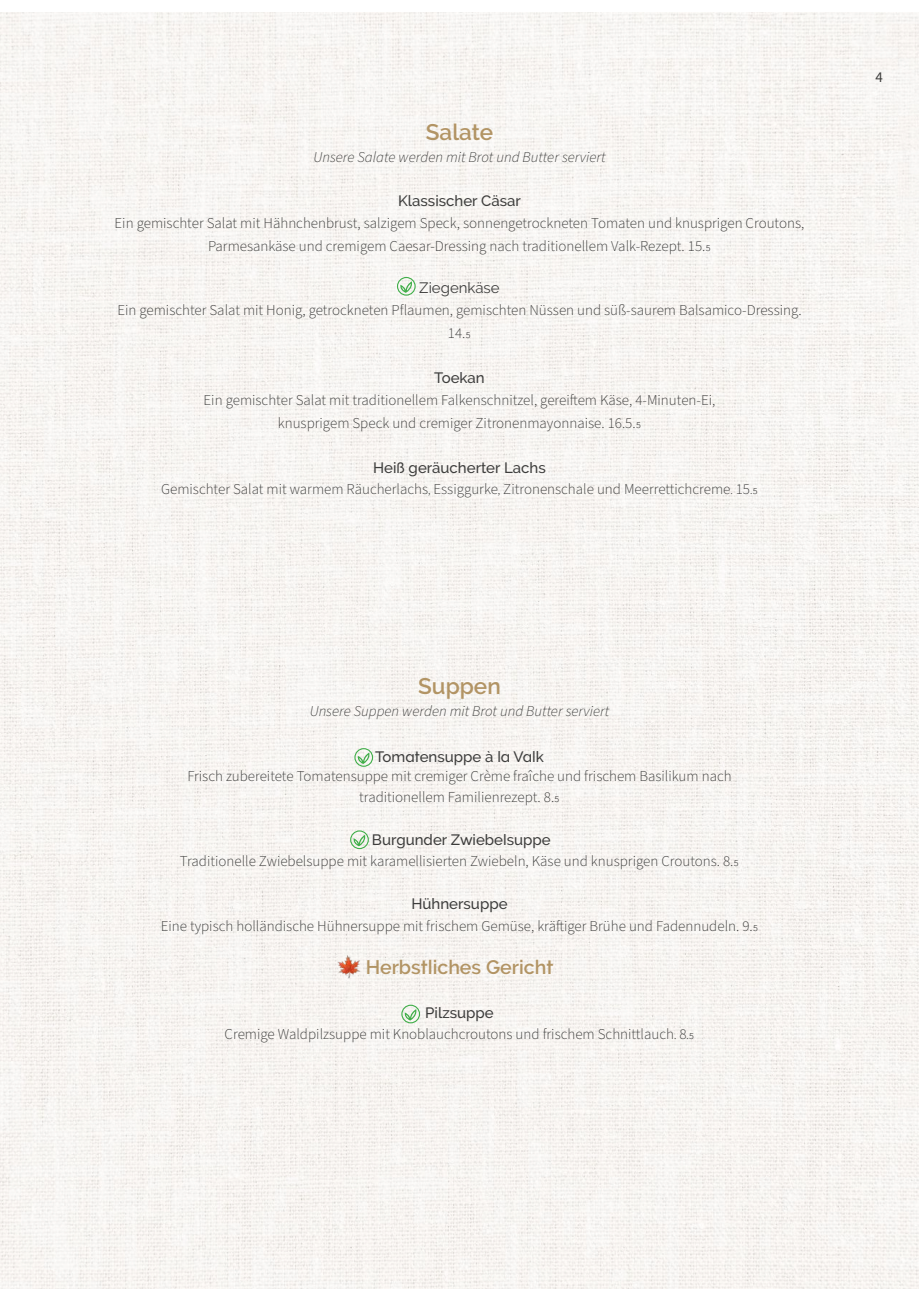
<style>
.page{position:relative;width:919px;height:1289px;background:#fff}
.page>*{position:absolute;margin:0;border:0;box-sizing:border-box;transform-origin:0 0}
.t1{font:600 22.5px "Raleway";color:#b29464}
.t2{font:600 19.5px "Raleway";color:#b29464}
.t3{font:300 15px/22.5px "Source Sans Pro";color:#3d3d3c;text-align:center}
.t4{font:500 15px "Raleway";color:#3d3d3c}
.t5{font:italic 300 15px "Source Sans Pro";color:#3d3d3c}
.t6{font:15px "Raleway";color:#3d3d3c}
.t7{font:15px "Source Sans Pro";color:#3d3d3c}
</style>
<div class="page">
<img style="left:0;top:13px;width:918px;height:1275px">
<svg style="left:397px;top:277px;width:18px;height:19px"></svg>
<svg style="left:354px;top:748px;width:19px;height:18px"></svg>
<svg style="left:350px;top:830px;width:19px;height:19px"></svg>
<img style="left:335px;top:955px;width:26px;height:25px">
<svg style="left:401px;top:1004px;width:19px;height:19px"></svg>
<h1 class="t1" style="left:426px;top:119px;width:69px">Salate</h1>
<p class="t5" style="left:313px;top:147px;width:294px">Unsere Salate werden mit Brot und Butter serviert</p>
<p class="t4" style="left:398px;top:192px;width:124px">Klassischer Cäsar</p>
<p class="t3" style="left:115px;top:212px;width:691px">Ein gemischter Salat mit Hähnchenbrust, salzigem Speck, sonnengetrockneten Tomaten und knusprigen Croutons,<br>Parmesankäse und cremigem Caesar-Dressing nach traditionellem Valk-Rezept. 15.5</p>
<p class="t6" style="left:419px;top:279px;width:82px">Ziegenkäse</p>
<p class="t3" style="left:117px;top:299px;width:685px">Ein gemischter Salat mit Honig, getrockneten Pflaumen, gemischten Nüssen und süß-saurem Balsamico-Dressing.<br>14.5</p>
<p class="t4" style="left:434px;top:369px;width:52px">Toekan</p>
<p class="t3" style="left:203px;top:389px;width:513px">Ein gemischter Salat mit traditionellem Falkenschnitzel, gereiftem Käse, 4-Minuten-Ei, knusprigem Speck und cremiger Zitronenmayonnaise. 16.5.5</p>
<p class="t4" style="left:373px;top:459px;width:174px">Heiß geräucherter Lachs</p>
<p class="t3" style="left:161px;top:478px;width:598px">Gemischter Salat mit warmem Räucherlachs, Essiggurke, Zitronenschale und Meerrettichcreme. 15.5</p>
<h1 class="t1" style="left:418px;top:673px;width:84px">Suppen</h1>
<p class="t5" style="left:310px;top:701px;width:301px">Unsere Suppen werden mit Brot und Butter serviert</p>
<p class="t4" style="left:375px;top:748px;width:170px">Tomatensuppe à la Valk</p>
<p class="t3" style="left:187px;top:765px;width:545px;line-height:21.5px">Frisch zubereitete Tomatensuppe mit cremiger Crème fraîche und frischem Basilikum nach traditionellem Familienrezept. 8.5</p>
<p class="t4" style="left:372px;top:831px;width:180px">Burgunder Zwiebelsuppe</p>
<p class="t3" style="left:180px;top:850px;width:560px">Traditionelle Zwiebelsuppe mit karamellisierten Zwiebeln, Käse und knusprigen Croutons. 8.5</p>
<p class="t4" style="left:411px;top:895px;width:98px">Hühnersuppe</p>
<p class="t3" style="left:161px;top:915px;width:599px">Eine typisch holländische Hühnersuppe mit frischem Gemüse, kräftiger Brühe und Fadennudeln. 9.5</p>
<h2 class="t2" style="left:365px;top:955px;width:189px">Herbstliches Gericht</h2>
<p class="t4" style="left:425px;top:1003px;width:70px">Pilzsuppe</p>
<p class="t3" style="left:224px;top:1023px;width:471px">Cremige Waldpilzsuppe mit Knoblauchcroutons und frischem Schnittlauch. 8.5</p>
<p class="t7" style="left:875px;top:67px;width:9px">4</p>
</div>
